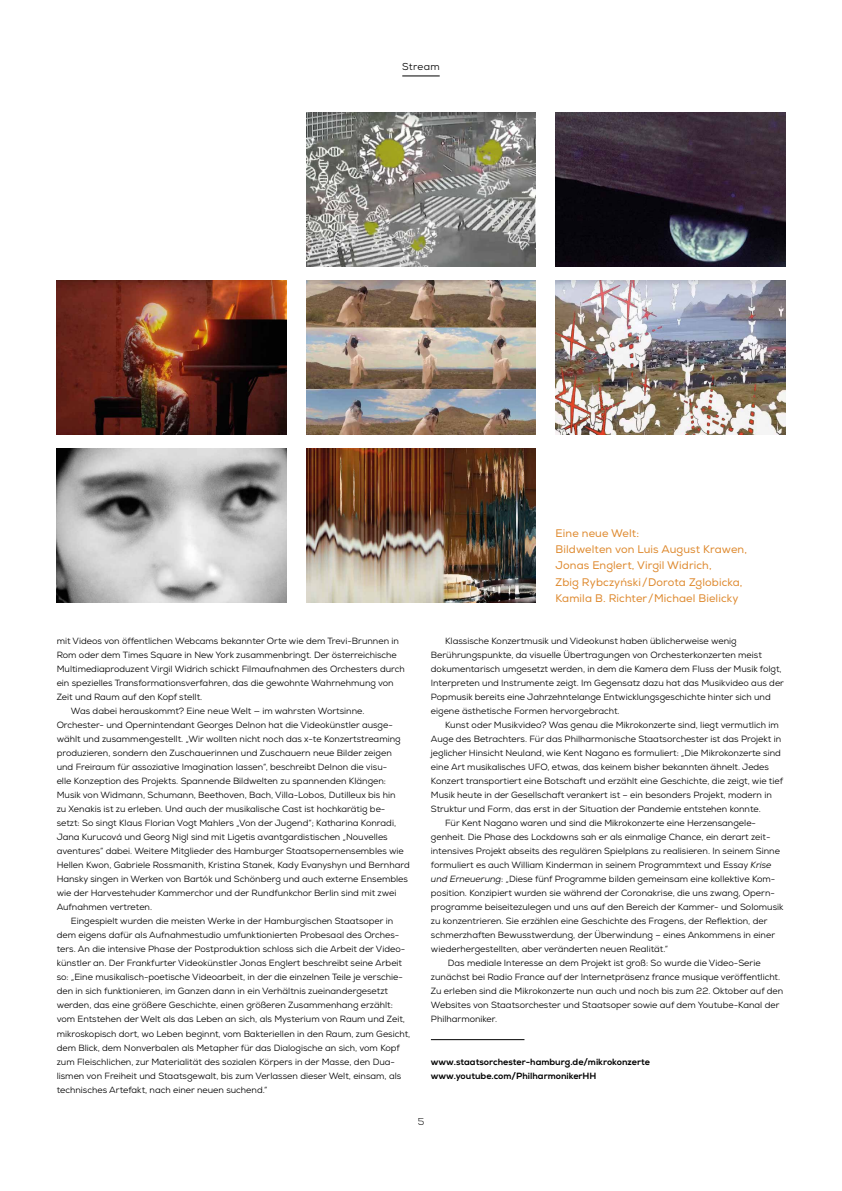
<style>
.page{position:relative;width:842px;height:1191px;background:#fff}
.page>*{position:absolute;margin:0;border:0;box-sizing:border-box;transform-origin:0 0}
.t1{font:11px/16px "Nexa";letter-spacing:.01em;color:#de892e}
.t2{font:10px "Nexa";letter-spacing:.04em;color:#000}
.t3{font:300 10px "Nexa";color:#000}
.t4{font:9px/14px "Nexa";color:#000}
.t5{font:800 9px/14px "Nexa";color:#000}
.s1{font-style:italic}
</style>
<div class="page">
<img style="left:306px;top:112px;width:230px;height:154px">
<hr style="left:402px;top:76px;width:38px;height:1px;background:#000">
<hr style="left:431px;top:1039px;width:93px;height:1px;background:#000">
<img style="left:306px;top:280px;width:230px;height:154px">
<img style="left:57px;top:280px;width:229px;height:154px">
<img style="left:556px;top:280px;width:229px;height:154px">
<img style="left:306px;top:448px;width:230px;height:154px">
<img style="left:57px;top:448px;width:229px;height:154px">
<img style="left:556px;top:112px;width:229px;height:154px">
<p class="t2" style="left:402px;top:60px;width:39px">Stream</p>
<p class="t1" style="left:556px;top:526px;width:193px">Eine neue Welt:<br>Bildwelten von Luis August Krawen,<br>Jonas Englert, Virgil Widrich,<br>Zbig Rybczyński/Dorota Zglobicka,<br>Kamila B. Richter/Michael Bielicky</p>
<p class="t4" style="left:57px;top:634px;width:344px">mit Videos von öffentlichen Webcams bekannter Orte wie dem Trevi-Brunnen in</p>
<p class="t4" style="left:57px;top:648px;width:342px">Rom oder dem Times Square in New York zusammenbringt. Der österreichische</p>
<p class="t4" style="left:57px;top:662px;width:350px">Multimediaproduzent Virgil Widrich schickt Filmaufnahmen des Orchesters durch</p>
<p class="t4" style="left:57px;top:676px;width:339px">ein spezielles Transformationsverfahren, das die gewohnte Wahrnehmung von</p>
<p class="t4" style="left:57px;top:690px;width:147px">Zeit und Raum auf den Kopf stellt.</p>
<p class="t4" style="left:71px;top:704px;width:295px">Was dabei herauskommt? Eine neue Welt — im wahrsten Wortsinne.</p>
<p class="t4" style="left:57px;top:718px;width:338px">Orchester- und Opernintendant Georges Delnon hat die Videokünstler ausge-</p>
<p class="t4" style="left:57px;top:732px;width:345px">wählt und zusammengestellt. „Wir wollten nicht noch das x-te Konzertstreaming</p>
<p class="t4" style="left:57px;top:746px;width:337px">produzieren, sondern den Zuschauerinnen und Zuschauern neue Bilder zeigen</p>
<p class="t4" style="left:57px;top:760px;width:332px">und Freiraum für assoziative Imagination lassen“, beschreibt Delnon die visu-</p>
<p class="t4" style="left:57px;top:774px;width:331px">elle Konzeption des Projekts. Spannende Bildwelten zu spannenden Klängen:</p>
<p class="t4" style="left:57px;top:788px;width:340px">Musik von Widmann, Schumann, Beethoven, Bach, Villa-Lobos, Dutilleux bis hin</p>
<p class="t4" style="left:57px;top:802px;width:330px">zu Xenakis ist zu erleben. Und auch der musikalische Cast ist hochkarätig be-</p>
<p class="t4" style="left:57px;top:816px;width:341px">setzt: So singt Klaus Florian Vogt Mahlers „Von der Jugend“; Katharina Konradi,</p>
<p class="t4" style="left:57px;top:830px;width:333px">Jana Kurucová und Georg Nigl sind mit Ligetis avantgardistischen „Nouvelles</p>
<p class="t4" style="left:57px;top:844px;width:349px">aventures“ dabei. Weitere Mitglieder des Hamburger Staatsopernensembles wie</p>
<p class="t4" style="left:57px;top:858px;width:354px">Hellen Kwon, Gabriele Rossmanith, Kristina Stanek, Kady Evanyshyn und Bernhard</p>
<p class="t4" style="left:57px;top:872px;width:353px">Hansky singen in Werken von Bartók und Schönberg und auch externe Ensembles</p>
<p class="t4" style="left:57px;top:886px;width:341px">wie der Harvestehuder Kammerchor und der Rundfunkchor Berlin sind mit zwei</p>
<p class="t4" style="left:57px;top:900px;width:97px">Aufnahmen vertreten.</p>
<p class="t4" style="left:71px;top:914px;width:324px">Eingespielt wurden die meisten Werke in der Hamburgischen Staatsoper in</p>
<p class="t4" style="left:57px;top:928px;width:344px">dem eigens dafür als Aufnahmestudio umfunktionierten Probesaal des Orches-</p>
<p class="t4" style="left:57px;top:942px;width:350px">ters. An die intensive Phase der Postproduktion schloss sich die Arbeit der Video-</p>
<p class="t4" style="left:57px;top:956px;width:347px">künstler an. Der Frankfurter Videokünstler Jonas Englert beschreibt seine Arbeit</p>
<p class="t4" style="left:57px;top:970px;width:348px">so: „Eine musikalisch-poetische Videoarbeit, in der die einzelnen Teile je verschie-</p>
<p class="t4" style="left:57px;top:984px;width:333px">den in sich funktionieren, im Ganzen dann in ein Verhältnis zueinandergesetzt</p>
<p class="t4" style="left:57px;top:998px;width:338px">werden, das eine größere Geschichte, einen größeren Zusammenhang erzählt:</p>
<p class="t4" style="left:57px;top:1012px;width:350px">vom Entstehen der Welt als das Leben an sich, als Mysterium von Raum und Zeit,</p>
<p class="t4" style="left:57px;top:1026px;width:355px">mikroskopisch dort, wo Leben beginnt, vom Bakteriellen in den Raum, zum Gesicht,</p>
<p class="t4" style="left:57px;top:1040px;width:345px">dem Blick, dem Nonverbalen als Metapher für das Dialogische an sich, vom Kopf</p>
<p class="t4" style="left:57px;top:1054px;width:340px">zum Fleischlichen, zur Materialität des sozialen Körpers in der Masse, den Dua-</p>
<p class="t4" style="left:57px;top:1068px;width:346px">lismen von Freiheit und Staatsgewalt, bis zum Verlassen dieser Welt, einsam, als</p>
<p class="t4" style="left:57px;top:1082px;width:212px">technisches Artefakt, nach einer neuen suchend.“</p>
<p class="t4" style="left:431px;top:634px;width:355px;text-indent:14px">Klassische Konzertmusik und Videokunst haben üblicherweise wenig Berührungspunkte, da visuelle Übertragungen von Orchesterkonzerten meist dokumentarisch umgesetzt werden, in dem die Kamera dem Fluss der Musik folgt, Interpreten und Instrumente zeigt. Im Gegensatz dazu hat das Musikvideo aus der Popmusik bereits eine Jahrzehntelange Entwicklungsgeschichte hinter sich und eigene ästhetische Formen hervorgebracht.</p>
<p class="t4" style="left:445px;top:718px;width:335px">Kunst oder Musikvideo? Was genau die Mikrokonzerte sind, liegt vermutlich im</p>
<p class="t4" style="left:431px;top:732px;width:352px">Auge des Betrachters. Für das Philharmonische Staatsorchester ist das Projekt in</p>
<p class="t4" style="left:431px;top:746px;width:351px">jeglicher Hinsicht Neuland, wie Kent Nagano es formuliert: „Die Mikrokonzerte sind</p>
<p class="t4" style="left:431px;top:760px;width:340px">eine Art musikalisches UFO, etwas, das keinem bisher bekannten ähnelt. Jedes</p>
<p class="t4" style="left:431px;top:774px;width:354px">Konzert transportiert eine Botschaft und erzählt eine Geschichte, die zeigt, wie tief</p>
<p class="t4" style="left:431px;top:788px;width:342px">Musik heute in der Gesellschaft verankert ist – ein besonders Projekt, modern in</p>
<p class="t4" style="left:431px;top:802px;width:331px">Struktur und Form, das erst in der Situation der Pandemie entstehen konnte.</p>
<p class="t4" style="left:445px;top:816px;width:312px">Für Kent Nagano waren und sind die Mikrokonzerte eine Herzensangele-</p>
<p class="t4" style="left:431px;top:830px;width:340px">genheit. Die Phase des Lockdowns sah er als einmalige Chance, ein derart zeit-</p>
<p class="t4" style="left:431px;top:844px;width:350px">intensives Projekt abseits des regulären Spielplans zu realisieren. In seinem Sinne</p>
<p class="t4" style="left:431px;top:858px;width:342px">formuliert es auch William Kinderman in seinem Programmtext und Essay <span class="s1">Krise</span></p>
<p class="t4" style="left:431px;top:872px;width:346px"><span class="s1">und Erneuerung</span>: „Diese fünf Programme bilden gemeinsam eine kollektive Kom-</p>
<p class="t4" style="left:431px;top:886px;width:345px">position. Konzipiert wurden sie während der Coronakrise, die uns zwang, Opern-</p>
<p class="t4" style="left:431px;top:900px;width:354px">programme beiseitezulegen und uns auf den Bereich der Kammer- und Solomusik</p>
<p class="t4" style="left:431px;top:914px;width:338px">zu konzentrieren. Sie erzählen eine Geschichte des Fragens, der Reflektion, der</p>
<p class="t4" style="left:431px;top:928px;width:346px">schmerzhaften Bewusstwerdung, der Überwindung – eines Ankommens in einer</p>
<p class="t4" style="left:431px;top:942px;width:239px">wiederhergestellten, aber veränderten neuen Realität.“</p>
<p class="t4" style="left:448px;top:956px;width:314px">Das mediale Interesse an dem Projekt ist groß: So wurde die Video-Serie</p>
<p class="t4" style="left:431px;top:970px;width:351px">zunächst bei Radio France auf der Internetpräsenz france musique veröffentlicht.</p>
<p class="t4" style="left:431px;top:984px;width:354px">Zu erleben sind die Mikrokonzerte nun auch und noch bis zum 22. Oktober auf den</p>
<p class="t4" style="left:431px;top:998px;width:350px">Websites von Staatsorchester und Staatsoper sowie auf dem Youtube-Kanal der</p>
<p class="t4" style="left:431px;top:1012px;width:68px">Philharmoniker.</p>
<p class="t5" style="left:431px;top:1054px;width:221px">www.staatsorchester-hamburg.de/mikrokonzerte www.youtube.com/PhilharmonikerHH</p>
<p class="t3" style="left:418px;top:1116px;width:8px">5</p>
</div>
